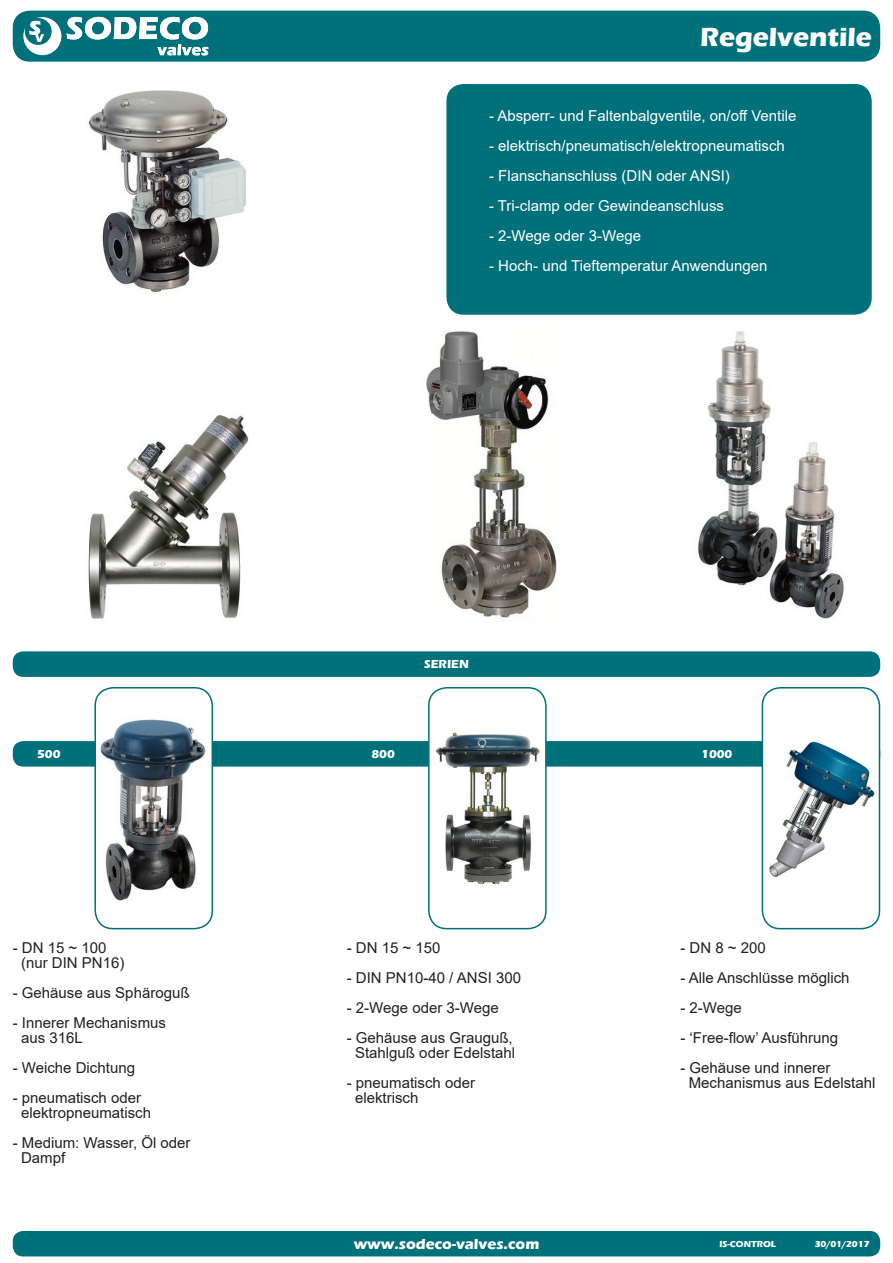
<style>
.page{position:relative;width:893px;height:1263px;background:#fff}
.page>*{position:absolute;margin:0;border:0;box-sizing:border-box;transform-origin:0 0}
.t1{font:700 27px "Eras ITC";color:#fff}
.t2{font:15px/15px "Arial";color:#231f20}
.t3{font:15px "Arial";color:#fff}
.t4{font:700 15px "Eras ITC";color:#fff}
.t5{font:700 12px "Eras ITC";color:#fff}
.t6{font:700 9px "Eras ITC";color:#fff}
</style>
<div class="page">
<div style="left:13px;top:1231px;width:867px;height:25px;background:#00707b;border-radius:10px"></div>
<div style="left:13px;top:651px;width:867px;height:26px;background:#00707b;border-radius:10px"></div>
<div style="left:13px;top:11px;width:867px;height:51px;background:#00707b;border-radius:17px"></div>
<div style="left:446px;top:84px;width:426px;height:231px;background:#00707b;border-radius:17px"></div>
<div style="left:13px;top:741px;width:867px;height:25px;background:#00707b;border-radius:10px"></div>
<div style="left:95px;top:688px;width:117px;height:241px;background:#fff;border-radius:18px"></div>
<div style="left:94px;top:687px;width:119px;height:242px;border:2px solid #00707b;border-radius:18px"></div>
<div style="left:762px;top:688px;width:117px;height:241px;background:#fff;border-radius:18px"></div>
<div style="left:762px;top:687px;width:118px;height:242px;border:2px solid #00707b;border-radius:18px"></div>
<div style="left:429px;top:688px;width:117px;height:241px;background:#fff;border-radius:18px"></div>
<div style="left:428px;top:687px;width:119px;height:242px;border:2px solid #00707b;border-radius:18px"></div>
<img style="left:88px;top:90px;width:158px;height:203px">
<img style="left:88px;top:415px;width:161px;height:204px">
<img style="left:426px;top:331px;width:131px;height:287px">
<img style="left:697px;top:331px;width:147px;height:288px">
<img style="left:99px;top:718px;width:107px;height:183px">
<img style="left:769px;top:741px;width:106px;height:136px">
<img style="left:435px;top:732px;width:105px;height:153px">
<svg style="left:23px;top:17px;width:38px;height:38px"></svg>
<svg style="left:67px;top:17px;width:141px;height:38px"></svg>
<p class="t1" style="left:700px;top:21px;width:173px">Regelventile</p>
<p class="t3" style="left:489px;top:105px;width:309px">- Absperr- und Faltenbalgventile, on/off Ventile</p>
<p class="t3" style="left:489px;top:135px;width:297px">- elektrisch/pneumatisch/elektropneumatisch</p>
<p class="t3" style="left:489px;top:165px;width:242px">- Flanschanschluss (DIN oder ANSI)</p>
<p class="t3" style="left:489px;top:195px;width:237px">- Tri-clamp oder Gewindeanschluss</p>
<p class="t3" style="left:489px;top:225px;width:154px">- 2-Wege oder 3-Wege</p>
<p class="t3" style="left:489px;top:255px;width:280px">- Hoch- und Tieftemperatur Anwendungen</p>
<p class="t5" style="left:424px;top:657px;width:46px">SERIEN</p>
<p class="t5" style="left:37px;top:747px;width:25px">500</p>
<p class="t5" style="left:701px;top:747px;width:33px">1000</p>
<p class="t5" style="left:371px;top:747px;width:25px">800</p>
<p class="t2" style="left:21px;top:940px;width:105px;text-indent:-8px">- DN 15 ~ 100 (nur DIN PN16)</p>
<p class="t2" style="left:13px;top:985px;width:178px">- Gehäuse aus Sphäroguß</p>
<p class="t2" style="left:21px;top:1015px;width:147px;text-indent:-8px">- Innerer Mechanismus aus 316L</p>
<p class="t2" style="left:13px;top:1060px;width:124px">- Weiche Dichtung</p>
<p class="t2" style="left:21px;top:1090px;width:132px;text-indent:-8px">- pneumatisch oder elektropneumatisch</p>
<p class="t2" style="left:21px;top:1135px;width:171px;text-indent:-8px">- Medium: Wasser, Öl oder<br>Dampf</p>
<p class="t2" style="left:347px;top:940px;width:95px">- DN 15 ~ 150</p>
<p class="t2" style="left:347px;top:970px;width:176px">- DIN PN10-40 / ANSI 300</p>
<p class="t2" style="left:347px;top:1000px;width:154px">- 2-Wege oder 3-Wege</p>
<p class="t2" style="left:347px;top:1030px;width:170px;text-align:center">- Gehäuse aus Grauguß,<br>Stahlguß oder Edelstahl</p>
<p class="t2" style="left:355px;top:1075px;width:122px;text-indent:-8px">- pneumatisch oder elektrisch</p>
<p class="t2" style="left:680px;top:940px;width:87px">- DN 8 ~ 200</p>
<p class="t2" style="left:680px;top:970px;width:171px">- Alle Anschlüsse möglich</p>
<p class="t2" style="left:680px;top:1000px;width:63px">- 2-Wege</p>
<p class="t2" style="left:680px;top:1030px;width:159px">- ‘Free-flow’ Ausführung</p>
<p class="t2" style="left:689px;top:1060px;width:188px;text-indent:-8px">- Gehäuse und innerer<br>Mechanismus aus Edelstahl</p>
<p class="t4" style="left:354px;top:1235px;width:187px">www.sodeco-valves.com</p>
<p class="t6" style="left:719px;top:1239px;width:58px">IS-CONTROL</p>
<p class="t6" style="left:815px;top:1239px;width:56px">30/01/2017</p>
</div>
